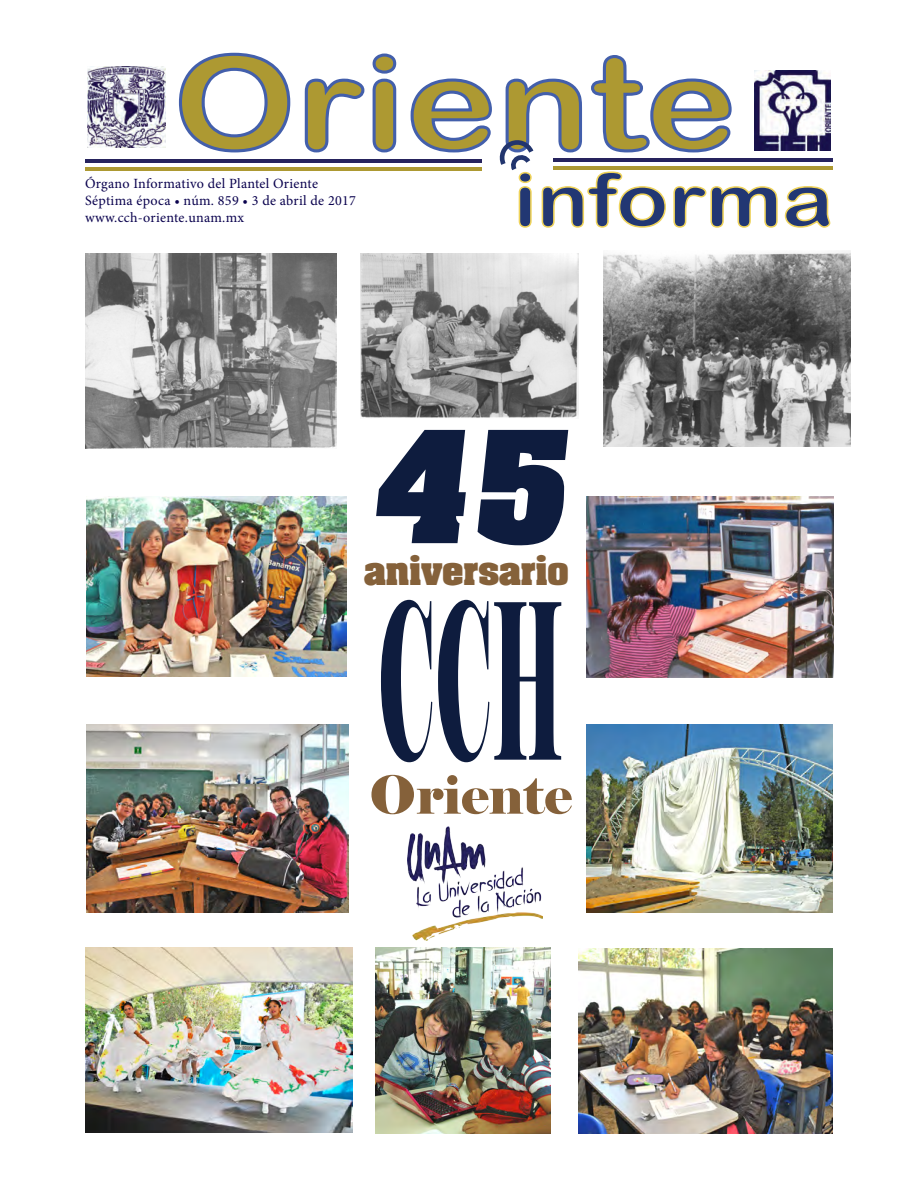
<style>
.page{position:relative;width:918px;height:1188px;background:#fff}
.page>*{position:absolute;margin:0;border:0;box-sizing:border-box;transform-origin:0 0}
.titular_pirmera_llam{font:216px "Elephant";color:#0e1c3e;scale:.33 1}
.titular_pirmera_llam-2{font:700 132px "Aachen";color:#0e1c3e}
.t1{font:130.5px "Arial Rounded MT Bold";color:#ad9932;scale:1.18 1}
.t2{font:73.95px "Arial Rounded MT Bold";color:#223773;scale:1.16 1}
.titular_pirmera_llam-3{font:52.5px "Elephant";color:#85613a}
.titular_pirmera_llam-4{font:700 34.5px "Aachen";color:#85613a}
.t3{font:14.1px "Minion Pro";letter-spacing:.02em;color:#0a024e}
</style>
<div class="page">
<svg style="left:178px;top:52px;width:113px;height:101px"></svg>
<svg style="left:304px;top:53px;width:93px;height:100px"></svg>
<img style="left:87px;top:66px;width:79px;height:82px">
<hr style="left:86px;top:159px;width:396px;height:4px;background:#26235d">
<hr style="left:85px;top:167px;width:397px;height:4px;background:#ad9932">
<hr style="left:553px;top:158px;width:280px;height:4px;background:#26235d">
<hr style="left:553px;top:166px;width:280px;height:4px;background:#ad9932">
<svg style="left:410px;top:55px;width:421px;height:173px"></svg>
<img style="left:578px;top:948px;width:255px;height:186px">
<img style="left:586px;top:725px;width:247px;height:188px">
<img style="left:376px;top:948px;width:174px;height:186px">
<img style="left:85px;top:948px;width:268px;height:185px">
<img style="left:86px;top:497px;width:260px;height:180px">
<img style="left:86px;top:725px;width:263px;height:188px">
<img style="left:85px;top:254px;width:252px;height:195px">
<img style="left:586px;top:497px;width:248px;height:180px">
<img style="left:361px;top:254px;width:217px;height:164px">
<img style="left:603px;top:251px;width:247px;height:195px">
<img style="left:408px;top:827px;width:135px;height:114px">
<h3 class="t1" style="left:174px;top:26px;width:479px">Oriente</h3>
<h3 class="t2" style="left:514px;top:156px;width:277px">informa</h3>
<p class="t3" style="left:85px;top:174px;width:235px">Órgano Informativo del Plantel Oriente</p>
<p class="t3" style="left:85px;top:191px;width:272px">Séptima época • núm. 859 • 3 de abril de 2017</p>
<p class="t3" style="left:85px;top:208px;width:161px">www.cch-oriente.unam.mx</p>
<p class="titular_pirmera_llam-2" style="left:372px;top:387px;width:210px">45</p>
<p class="titular_pirmera_llam-4" style="left:364px;top:544px;width:206px">ANIVERSARIO</p>
<p class="titular_pirmera_llam" style="left:377px;top:547px;width:567px">CCH</p>
<p class="titular_pirmera_llam-3" style="left:369px;top:762px;width:205px">Oriente</p>
</div>
